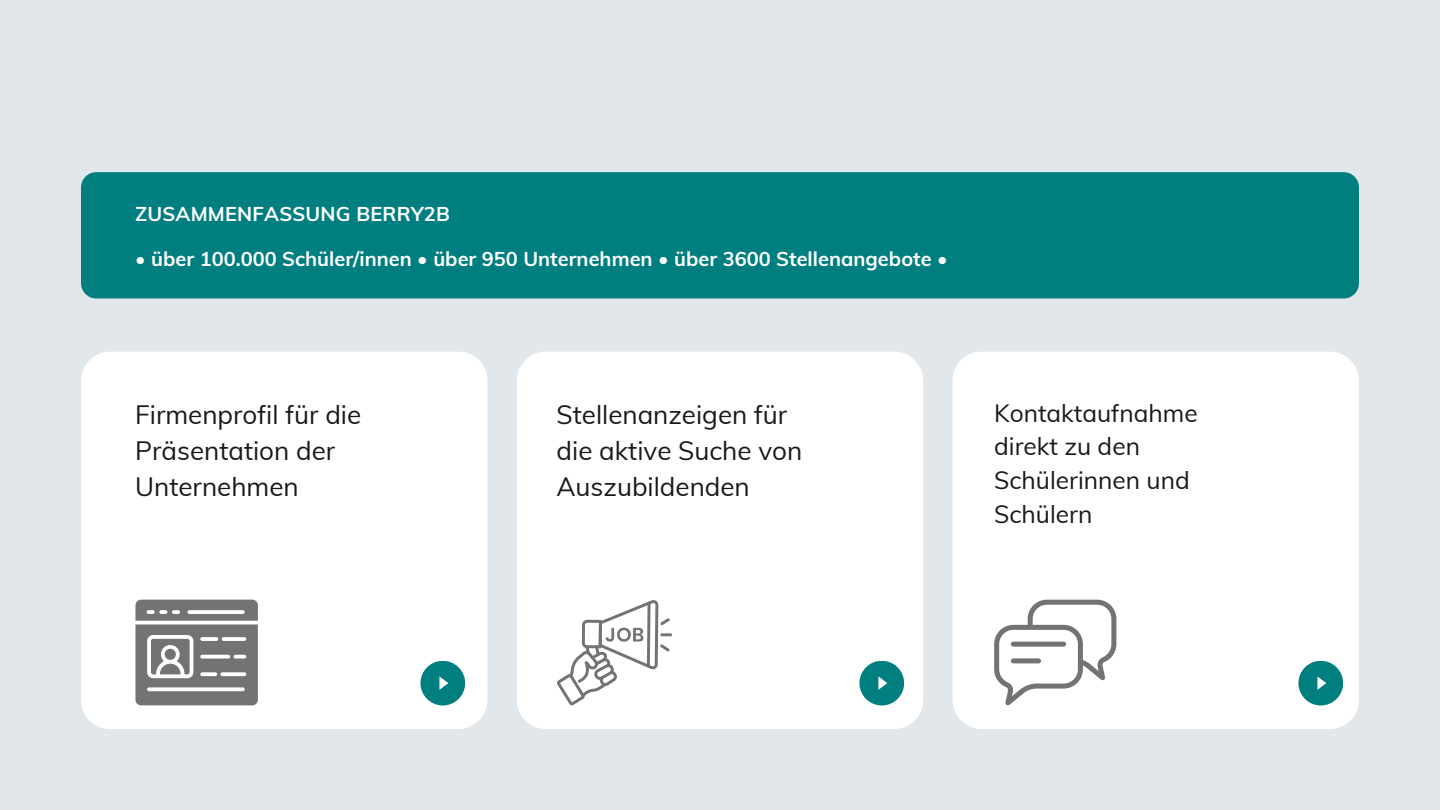
<style>
.page{position:relative;width:1440px;height:810px;background:#e2e7eb}
.page>*{position:absolute;margin:0;border:0;box-sizing:border-box;transform-origin:0 0}
.t1{font:26px/36px "Muli";color:#191919}
.t2{font:24.5px/33.8px "Muli";color:#191919}
.t3{font:700 20px "Muli";color:#fff}
</style>
<div class="page">
<div style="left:81px;top:352px;width:406px;height:377px;background:#fff;border-radius:29px"></div>
<div style="left:517px;top:352px;width:406px;height:377px;background:#fff;border-radius:29px"></div>
<div style="left:953px;top:352px;width:406px;height:377px;background:#fff;border-radius:29px"></div>
<div style="left:81px;top:172px;width:1278px;height:126px;background:#007e80;border-radius:15px"></div>
<div style="left:420px;top:661px;width:45px;height:44px;background:#007e80;border-radius:50%"></div>
<svg style="left:439px;top:676px;width:9px;height:14px"></svg>
<div style="left:859px;top:661px;width:45px;height:44px;background:#007e80;border-radius:50%"></div>
<svg style="left:878px;top:676px;width:9px;height:14px"></svg>
<div style="left:1298px;top:661px;width:45px;height:44px;background:#007e80;border-radius:50%"></div>
<svg style="left:1317px;top:676px;width:9px;height:14px"></svg>
<svg style="left:135px;top:600px;width:123px;height:105px"></svg>
<svg style="left:557px;top:600px;width:115px;height:105px"></svg>
<svg style="left:994px;top:600px;width:122px;height:105px"></svg>
<div style="left:1011px;top:642px;width:55px;height:5px;background:#737373;border-radius:3px"></div>
<div style="left:1011px;top:658px;width:30px;height:5px;background:#737373;border-radius:3px"></div>
<p class="t3" style="left:135px;top:201px;width:316px">ZUSAMMENFASSUNG BERRY2B</p>
<p class="t3" style="left:135px;top:245px;width:814px">• über 100.000 Schüler/innen • über 950 Unternehmen • über 3600 Stellenangebote •</p>
<p class="t1" style="left:135px;top:396px;width:228px">Firmenprofil für die<br>Präsentation der<br>Unternehmen</p>
<p class="t1" style="left:557px;top:396px;width:247px">Stellenanzeigen für die aktive Suche von<br>Auszubildenden</p>
<p class="t2" style="left:994px;top:396px;width:205px">Kontaktaufnahme direkt zu den<br>Schülerinnen und<br>Schülern</p>
</div>
